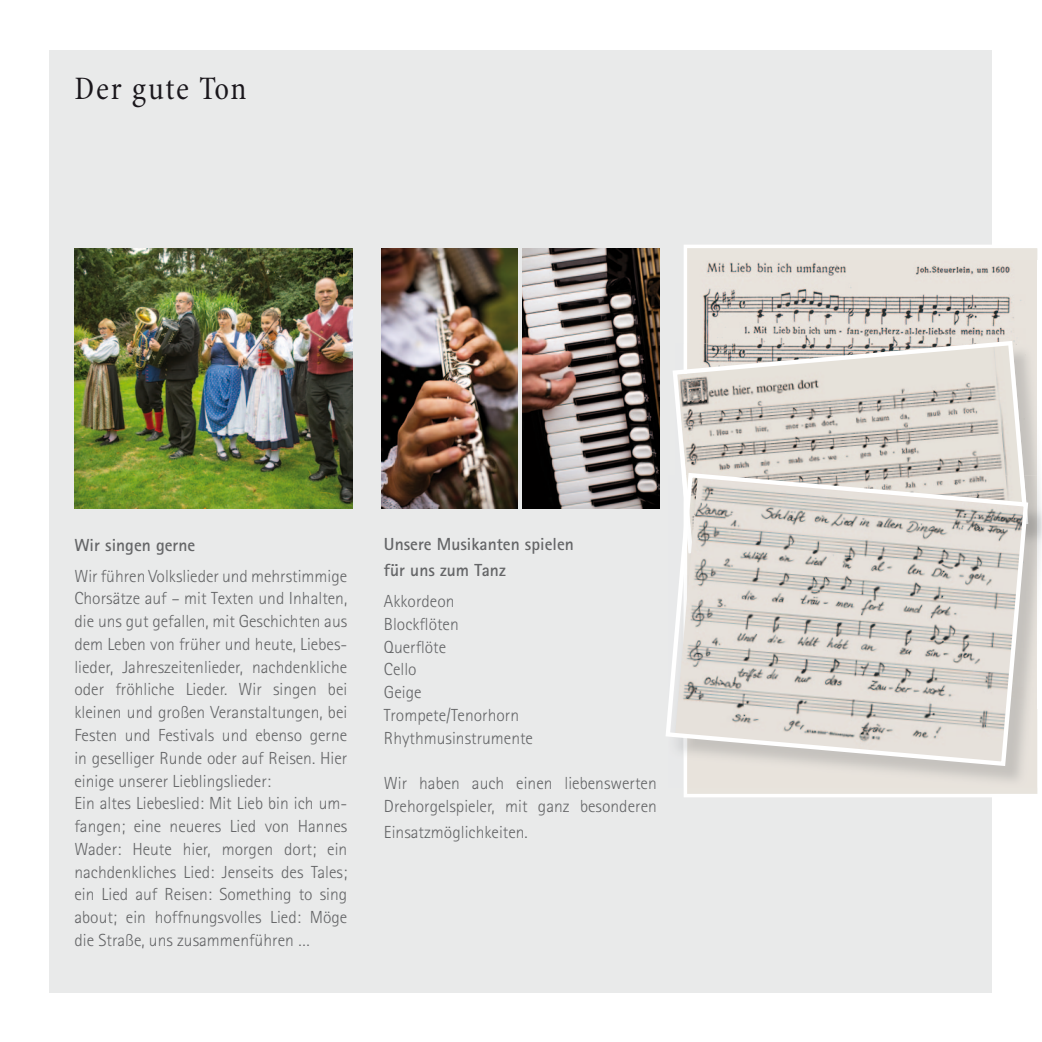
<style>
.page{position:relative;width:1042px;height:1042px;background:#fff}
.page>*{position:absolute;margin:0;border:0;box-sizing:border-box;transform-origin:0 0}
.t1{font:condensed 33.25px "Minion";letter-spacing:.05em;color:#1a171c}
.t2{font:300 17.5px/22.8px "Rotis Sans Serif";color:#646567}
.t3{font:700 17.5px/26.2px "Rotis Sans Serif";color:#646567}
</style>
<div class="page">
<div style="left:50px;top:50px;width:942px;height:942px;background:#e9eaea"></div>
<svg style="left:684px;top:245px;width:354px;height:552px;fill:#e8e4dd"></svg>
<img style="left:1041px;top:509px;width:1px;height:33px">
<img style="left:689px;top:261px;width:349px;height:83px">
<img style="left:74px;top:248px;width:278px;height:260px">
<img style="left:381px;top:248px;width:137px;height:260px">
<img style="left:1028px;top:344px;width:10px;height:132px">
<svg style="left:673px;top:341px;width:355px;height:129px;fill:#e5dfd7"></svg>
<img style="left:684px;top:708px;width:354px;height:80px">
<img style="left:1030px;top:476px;width:11px;height:232px">
<svg style="left:666px;top:470px;width:364px;height:298px"></svg>
<img style="left:523px;top:248px;width:136px;height:260px">
<h1 class="t1" style="left:74px;top:72px;width:174px">Der gute Ton</h1>
<p class="t3" style="left:74px;top:531px;width:122px">Wir singen gerne</p>
<p class="t2" style="left:74px;top:564px;width:274px">Wir führen Volkslieder und mehrstim mige Chorsätze auf – mit Texten und Inhalten, die uns gut gefallen, mit Geschichten aus dem Leben von früher und heute, Liebes&shy;lieder, Jahreszeitenlieder, nachdenkliche oder fröhliche Lieder. Wir singen bei kleinen und großen Veranstaltungen, bei Festen und Festivals und ebenso gerne in geselliger Runde oder auf Reisen. Hier einige unserer Lieblingslieder:<br>Ein altes Liebeslied: Mit Lieb bin ich um&shy;fangen; eine neueres Lied von Hannes Wader: Heute hier, morgen dort; ein nachdenkliches Lied: Jenseits des Tales; ein Lied auf Reisen: Something to sing about; ein hoffnungsvolles Lied: Möge die Straße, uns zusammenführen …</p>
<p class="t3" style="left:384px;top:531px;width:191px">Unsere Musikanten spielen für uns zum Tanz</p>
<p class="t2" style="left:384px;top:590px;width:151px">Akkordeon<br>Blockflöten<br>Querflöte<br>Cello<br>Geige<br>Trompete/Tenorhorn<br>Rhythmusinstrumente</p>
<p class="t2" style="left:384px;top:772px;width:274px">Wir haben auch einen liebenswerten<br>Dreh orgelspieler, mit ganz besonderen</p>
<p class="t2" style="left:384px;top:821px;width:145px">Einsatzmöglichkeiten.</p>
</div>
